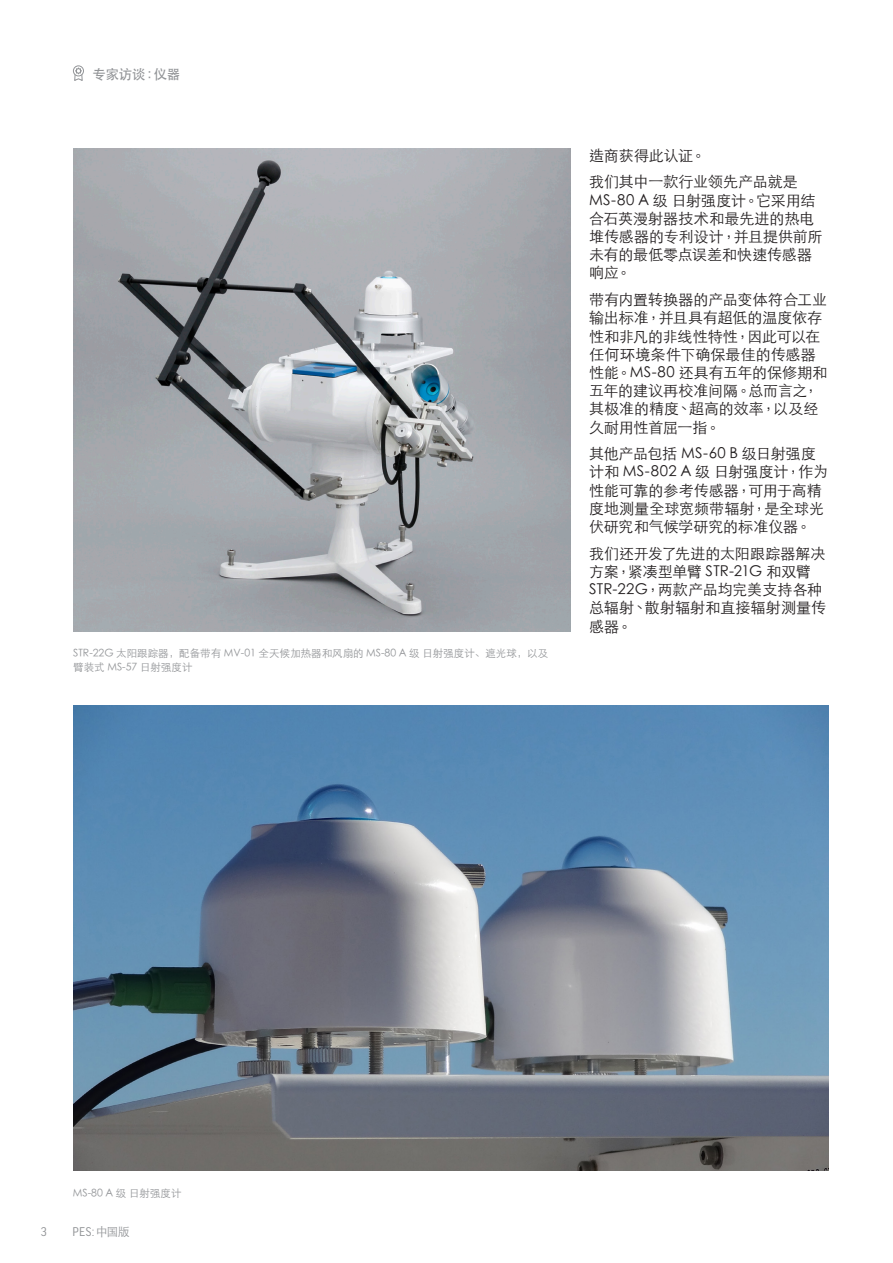
<style>
.page{position:relative;width:893px;height:1263px;background:#fff}
.page>*{position:absolute;margin:0;border:0;box-sizing:border-box;transform-origin:0 0}
.BODY_COPY_2013{font:300 15px/18.1px "ST Heiti TC";letter-spacing:-.005em;color:#231f20}
.BODY_COPY_2013-2{font:500 13.5px "ST Heiti TC";letter-spacing:-.03em;color:#939598}
.t1{font:13.5px "Good Headline Pro Narr";color:#939598}
.BODY_COPY_2013-3{font:300 12px "ST Heiti TC";color:#939598}
.CAPTIONS{font:300 10.5px/13.5px "ST Heiti SC";color:#939598}
</style>
<div class="page">
<div style="left:73px;top:65px;width:11px;height:11px;border:1px solid #939598;border-radius:50%"></div>
<svg style="left:74px;top:67px;width:9px;height:14px"></svg>
<img style="left:73px;top:706px;width:755px;height:464px">
<img style="left:73px;top:149px;width:498px;height:482px">
<p class="BODY_COPY_2013-2" style="left:93px;top:67px;width:89px">专家访谈：仪器</p>
<p class="CAPTIONS" style="left:73px;top:645px;width:477px">STR-22G 太阳跟踪器，配备带有 MV-01 全天候加热器和风扇的 MS-80 A 级 日射强度计、遮光球，以及臂装式 MS-57 日射强度计</p>
<p class="BODY_COPY_2013" style="left:589px;top:145px;width:118px">造商获得此认证。</p>
<p class="BODY_COPY_2013" style="left:589px;top:171px;width:235px">我们其中一款行业领先产品就是<br>MS-80 A 级 日射强度计。它采用结合石英漫射器技术和最先进的热电堆传感器的专利设计，并且提供前所未有的最低零点误差和快速传感器响应。</p>
<p class="BODY_COPY_2013" style="left:589px;top:289px;width:240px">带有内置转换器的产品变体符合工业输出标准，并且具有超低的温度依存性和非凡的非线性特性，因此可以在任何环境条件下确保最佳的传感器性能。MS-80 还具有五年的保修期和五年的建议再校准间隔。总而言之，其极准的精度、超高的效率，以及经久耐用性首屈一指。</p>
<p class="BODY_COPY_2013" style="left:589px;top:443px;width:240px">其他产品包括 MS-60 B 级日射强度计和 MS-802 A 级 日射强度计，作为性能可靠的参考传感器，可用于高精度地测量全球宽频带辐射，是全球光伏研究和气候学研究的标准仪器。</p>
<p class="BODY_COPY_2013" style="left:589px;top:543px;width:239px">我们还开发了先进的太阳跟踪器解决方案，紧凑型单臂 STR-21G 和双臂<br>STR-22G，两款产品均完美支持各种总辐射、散射辐射和直接辐射测量传感器。</p>
<p class="CAPTIONS" style="left:73px;top:1185px;width:110px">MS-80 A 级 日射强度计</p>
<p class="t1" style="left:41px;top:1225px;width:7px">3</p>
<p class="t1" style="left:72px;top:1225px;width:24px">PES:</p>
<p class="BODY_COPY_2013-3" style="left:96px;top:1221px;width:35px">中国版</p>
</div>
